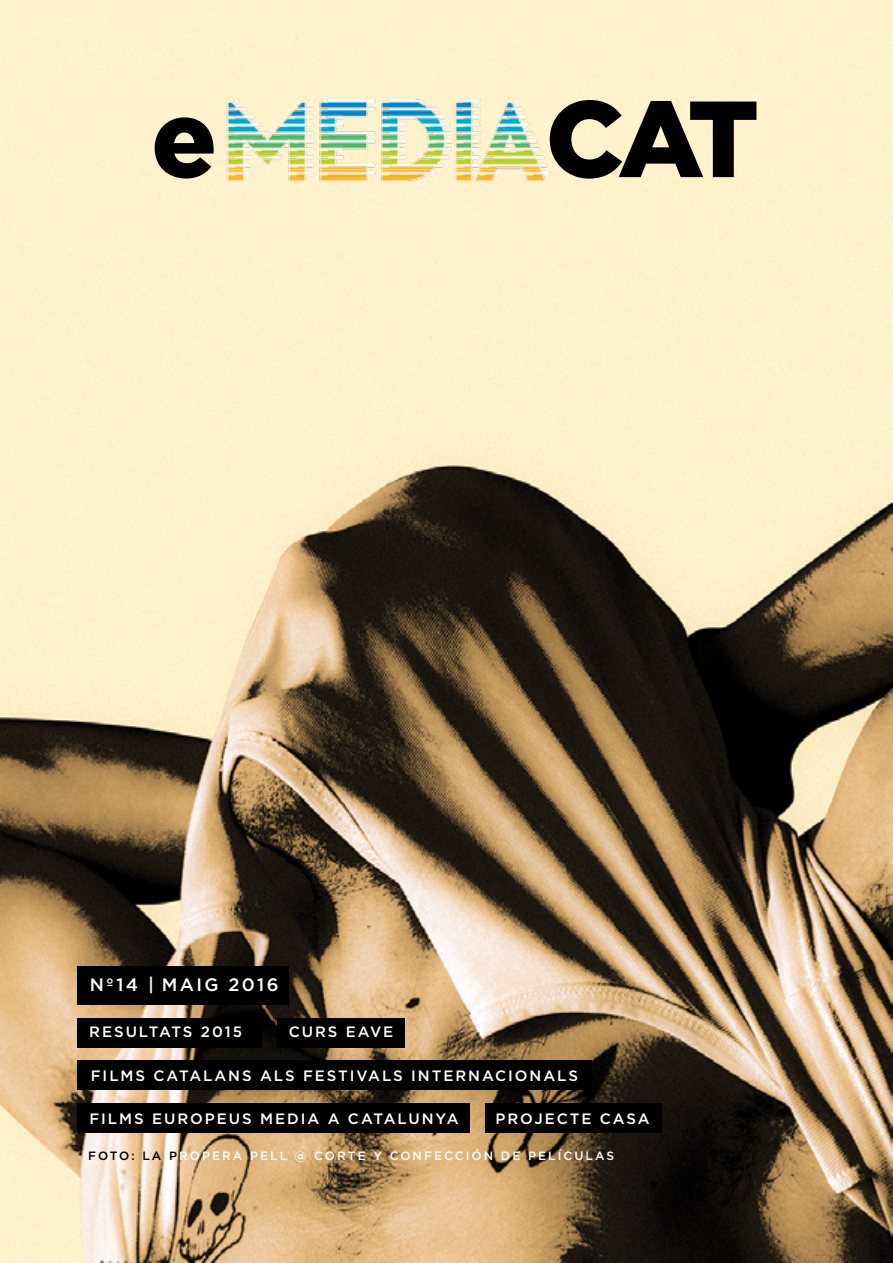
<style>
.page{position:relative;width:893px;height:1263px;background:#fff}
.page>*{position:absolute;margin:0;border:0;box-sizing:border-box;transform-origin:0 0}
.t1{font:900 108px "Gotham HTF";color:#000}
.t2{font:500 18px "Gotham HTF";letter-spacing:.13em;color:#fff}
.t3{font:500 15px "Gotham HTF";letter-spacing:.13em;color:#fff}
.t4{font:500 12px "Gotham HTF";letter-spacing:.17em;color:#fff}
.s1{color:#000}
</style>
<div class="page">
<img style="left:0;top:0;width:893px;height:1263px">
<div style="left:77px;top:966px;width:212px;height:39px;background:#000"></div>
<div style="left:277px;top:1017px;width:127px;height:30px;background:#000"></div>
<div style="left:77px;top:1017px;width:185px;height:30px;background:#000"></div>
<div style="left:78px;top:1060px;width:514px;height:30px;background:#000"></div>
<div style="left:485px;top:1103px;width:177px;height:30px;background:#000"></div>
<div style="left:77px;top:1103px;width:393px;height:29px;background:#000"></div>
<img style="left:206px;top:84px;width:350px;height:108px">
<h1 class="t1" style="left:151px;top:76px;width:67px">e</h1>
<h1 class="t1" style="left:546px;top:76px;width:215px">CAT</h1>
<p class="t2" style="left:90px;top:975px;width:190px">Nº14 | MAIG 2016</p>
<p class="t3" style="left:89px;top:1024px;width:154px">RESU LTATS 2015</p>
<p class="t3" style="left:289px;top:1024px;width:106px">CU RS EAVE</p>
<p class="t3" style="left:91px;top:1067px;width:149px">FI LMS CATALANS</p>
<p class="t3" style="left:260px;top:1067px;width:318px">ALS FESTIVALS INTERNACI ONALS</p>
<p class="t3" style="left:89px;top:1110px;width:101px">FILMS EUROPE</p>
<p class="t3" style="left:229px;top:1110px;width:145px">US MEDIA A CATAL</p>
<p class="t3" style="left:408px;top:1110px;width:51px">UNYA</p>
<p class="t3" style="left:495px;top:1110px;width:62px">PROJECTE</p>
<p class="t3" style="left:600px;top:1110px;width:51px">CASA</p>
<p class="t4" style="left:88px;top:1148px;width:248px"><span class="s1">FOTO: LA P</span>ROPERA PELL @ CORTE</p>
<p class="t4" style="left:373px;top:1148px;width:62px">Y CO NFECC</p>
<p class="t4" style="left:466px;top:1148px;width:150px">IÓN DE PEL ÍCULA S</p>
</div>
